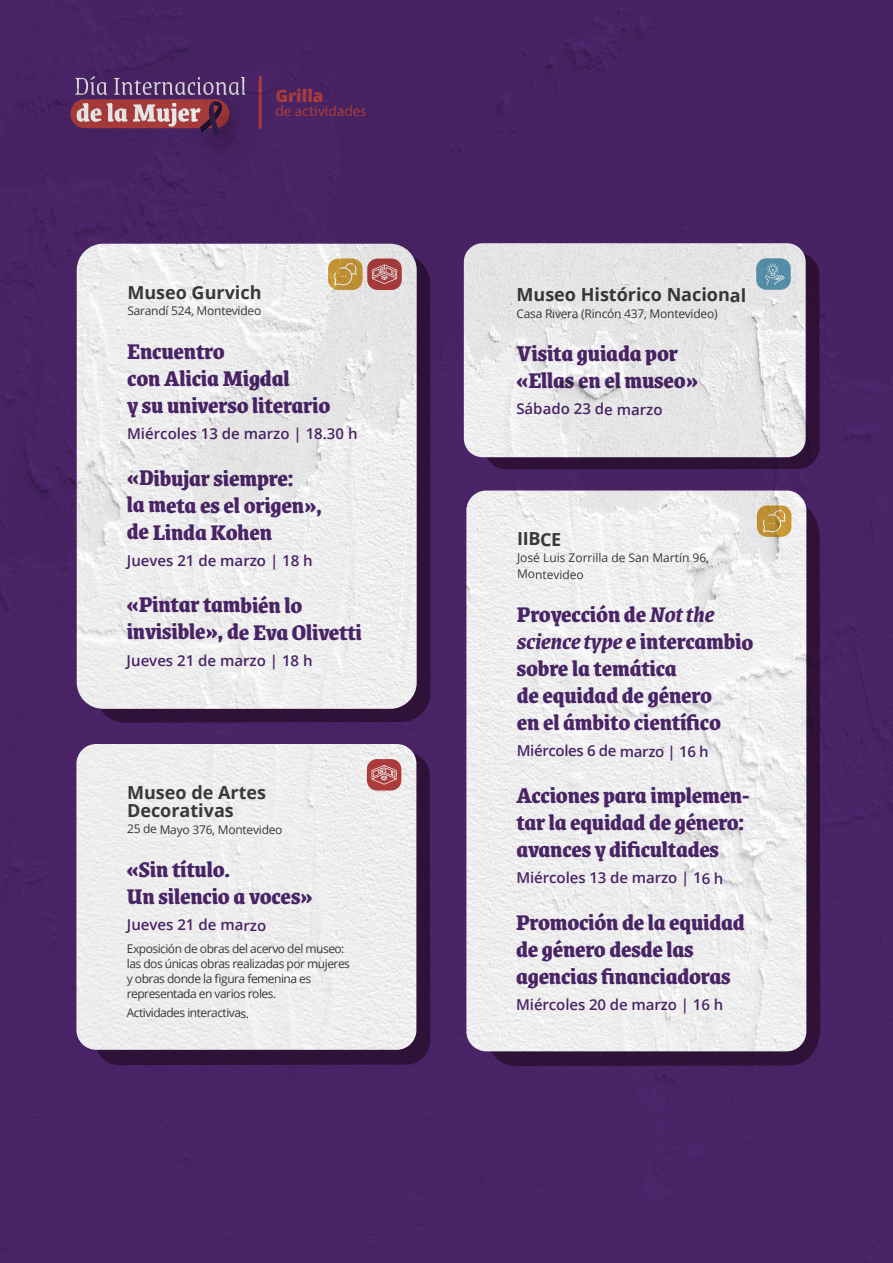
<style>
.page{position:relative;width:893px;height:1263px;background:#fff}
.page>*{position:absolute;margin:0;border:0;box-sizing:border-box;transform-origin:0 0}
.t1{font:800 24px/27px "Grenze";letter-spacing:-.01em;color:#4f276e}
.t2{font:700 18px/18px "Open Sans";letter-spacing:-.005em;color:#3d3d3d}
.t3{font:800 17.25px "Open Sans";color:#ba4141}
.t4{font:15.15px "Myriad Pro";color:#ba4141}
.t5{font:600 15px "Open Sans";letter-spacing:-.005em;color:#4f276e}
.t6{font:600 15px "Open Sans";letter-spacing:-.025em;color:#4f276e}
.t7{font:12px/15px "Open Sans";letter-spacing:-.045em;color:#3d3d3d}
.t8{font:12px "Open Sans";letter-spacing:-.025em;color:#3d3d3d}
.t9{font:12px/16.4px "Open Sans";letter-spacing:-.005em;color:#3d3d3d}
.s1{font-weight:700;font-style:italic}
</style>
<div class="page">
<img style="left:0;top:0;width:893px;height:1263px">
<p class="t3" style="left:275px;top:82px;width:50px">Grilla</p>
<p class="t4" style="left:275px;top:101px;width:93px">de actividades</p>
<p class="t2" style="left:127px;top:283px;width:136px">Museo Gurvich</p>
<p class="t8" style="left:127px;top:303px;width:135px">Sarandí 524, Montevideo</p>
<p class="t1" style="left:127px;top:336px;width:205px">Encuentro<br>con Alicia Migdal<br>y su universo literario</p>
<p class="t5" style="left:127px;top:423px;width:232px">Miércoles 13 de marzo | 18.30 h</p>
<p class="t1" style="left:127px;top:463px;width:197px">«Dibujar siempre:<br>la meta es el origen», de Linda Kohen</p>
<p class="t5" style="left:127px;top:550px;width:187px">Jueves 21 de marzo | 18 h</p>
<p class="t1" style="left:127px;top:589px;width:237px">«Pintar también lo invisible», de Eva Olivetti</p>
<p class="t5" style="left:127px;top:650px;width:187px">Jueves 21 de marzo | 18 h</p>
<p class="t2" style="left:127px;top:783px;width:141px">Museo de Artes<br>Decorativas</p>
<p class="t8" style="left:127px;top:821px;width:157px">25 de Mayo 376, Montevideo</p>
<p class="t1" style="left:127px;top:854px;width:187px">«Sin título.<br>Un silencio a voces»</p>
<p class="t5" style="left:127px;top:915px;width:141px">Jueves 21 de marzo</p>
<p class="t7" style="left:127px;top:941px;width:225px">Exposición de obras del acervo del museo: las dos únicas obras realizadas por mujeres y obras donde la figura femenina es representada en varios roles.</p>
<p class="t7" style="left:127px;top:1005px;width:124px">Actividades interactivas.</p>
<p class="t2" style="left:517px;top:285px;width:231px">Museo Histórico Nacional</p>
<p class="t8" style="left:516px;top:305px;width:203px">Casa Rivera (Rincón 437, Montevideo)</p>
<p class="t1" style="left:516px;top:338px;width:183px">Visita guiada por «Ellas en el museo»</p>
<p class="t5" style="left:516px;top:399px;width:148px">Sábado 23 de marzo</p>
<p class="t2" style="left:517px;top:529px;width:46px">IIBCE</p>
<p class="t9" style="left:517px;top:549px;width:194px">José Luis Zorrilla de San Martín 96,<br>Montevideo</p>
<p class="t1" style="left:517px;top:599px;width:238px">Proyección de <span class="s1">Not the science type</span> e intercambio sobre la temática<br>de equidad de género<br>en el ámbito científico</p>
<p class="t6" style="left:517px;top:741px;width:194px">Miércoles 6 de marzo | 16 h</p>
<p class="t1" style="left:516px;top:780px;width:235px">Acciones para implemen&shy;tar la equidad de género: avances y dificultades</p>
<p class="t5" style="left:516px;top:867px;width:209px">Miércoles 13 de marzo | 16 h</p>
<p class="t1" style="left:516px;top:907px;width:230px">Promoción de la equidad de género desde las agencias financiadoras</p>
<p class="t5" style="left:516px;top:994px;width:209px">Miércoles 20 de marzo | 16 h</p>
</div>
